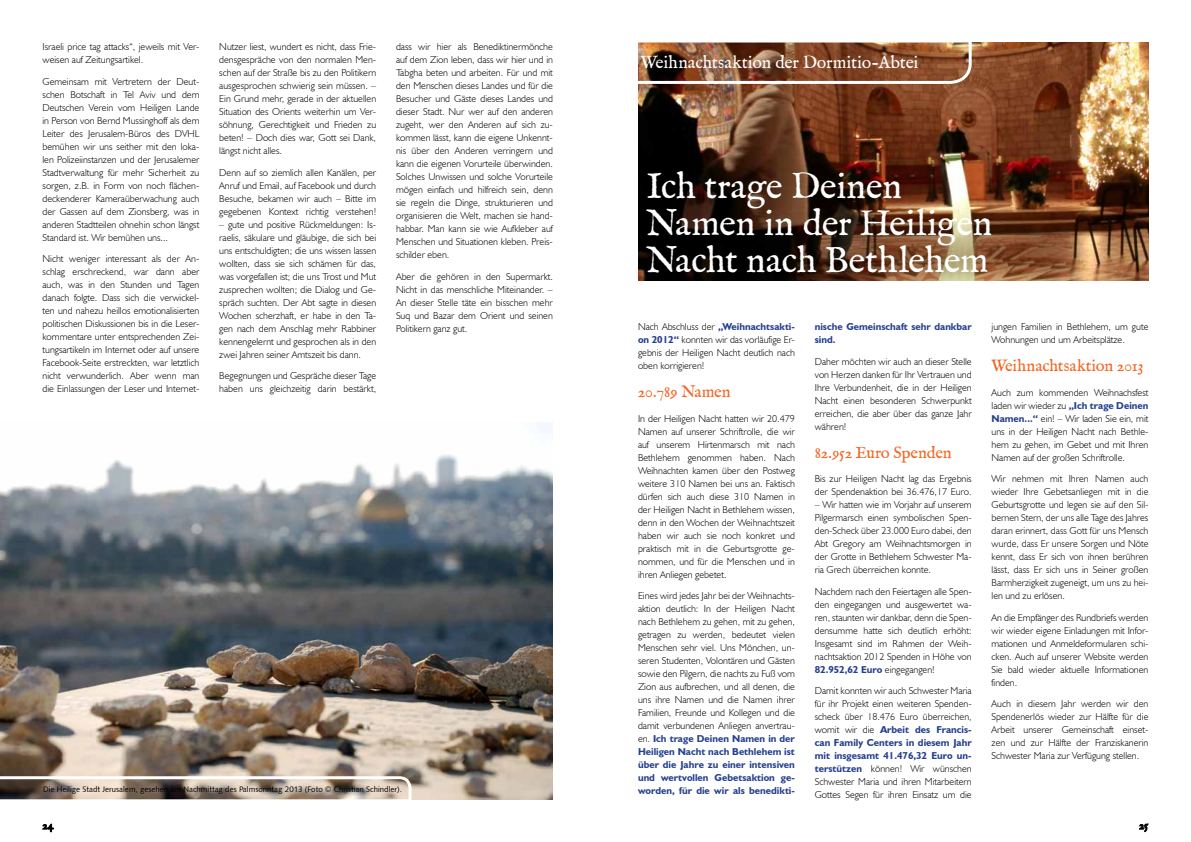
<style>
.page{position:relative;width:1191px;height:842px;background:#fff}
.page>*{position:absolute;margin:0;border:0;box-sizing:border-box;transform-origin:0 0}
.t1{font:31px/37.2px "IM FELL English Roman";letter-spacing:-.01em;color:#fff}
.t2{font:15px "IM FELL English Roman";letter-spacing:-.01em;color:#fff}
.t3{font:14px "IM FELL English Roman";letter-spacing:-.01em;color:#f26522}
.t4{font:300 10px/13px "Humanist 521 BT";color:#000;text-align:justify}
.t5{font:700 10px/13px "Humanist 521 BT";color:#25408f}
.t6{font:10px "IM FELL English Roman";color:#000}
.t7{font:8px "Humanist 531 BT Roman A";color:#000}
.s1{font-weight:700;color:#25408f}
</style>
<div class="page">
<svg style="left:42px;top:823px;width:12px;height:9px"></svg>
<svg style="left:1139px;top:823px;width:9px;height:9px"></svg>
<img style="left:0;top:422px;width:553px;height:377px">
<img style="left:638px;top:43px;width:510px;height:238px">
<img style="left:638px;top:42px;width:335px;height:43px">
<svg style="left:0;top:775px;width:413px;height:25px;background:#ada095"></svg>
<p class="t4" style="left:43px;top:40px;width:158px">Israeli price tag attacks“, jeweils mit Ver&shy;weisen auf Zeitungsartikel.</p>
<p class="t4" style="left:43px;top:75px;width:158px">Gemeinsam mit Vertretern der Deut&shy;schen Botschaft in Tel Aviv und dem Deutschen Verein vom Heiligen Lande in Person von Bernd Mussinghoff als dem Leiter des Jerusalem-Büros des DVHL bemühen wir uns seither mit den loka&shy;len Polizeiinstanzen und der Jerusalemer Stadtverwaltung für mehr Sicherheit zu sorgen, z.B. in Form von noch flächen&shy;deckenderer Kameraüberwachung auch der Gassen auf dem Zionsberg, was in anderen Stadtteilen ohnehin schon längst Standard ist. Wir bemühen uns...</p>
<p class="t4" style="left:43px;top:252px;width:158px">Nicht weniger interessant als der An&shy;schlag erschreckend, war dann aber auch, was in den Stunden und Tagen danach folgte. Dass sich die verwickel&shy;ten und nahezu heillos emotionalisierten politischen Diskussionen bis in die Leser&shy;kommentare unter entsprechenden Zei&shy;tungsartikeln im Internet oder auf unsere Facebook-Seite erstreckten, war letztlich nicht verwunderlich. Aber wenn man die Einlassungen der Leser und Internet-</p>
<p class="t4" style="left:219px;top:40px;width:158px">Nutzer liest, wundert es nicht, dass Frie&shy;densgespräche von den normalen Men&shy;schen auf der Straße bis zu den Politikern ausgesprochen schwierig sein müssen. – Ein Grund mehr, gerade in der aktuellen Situation des Orients weiterhin um Ver&shy;söhnung, Gerechtigkeit und Frieden zu beten! – Doch dies war, Gott sei Dank, längst nicht alles.</p>
<p class="t4" style="left:219px;top:166px;width:158px">Denn auf so ziemlich allen Kanälen, per Anruf und Email, auf Facebook und durch Besuche, bekamen wir auch – Bitte im gegebenen Kontext richtig verstehen!</p>
<p class="t4" style="left:219px;top:218px;width:158px">– gute und positive Rückmeldungen: Is&shy;raelis, säkulare und gläubige, die sich bei uns entschuldigten; die uns wissen lassen wollten, dass sie sich schämen für das, was vorgefallen ist; die uns Trost und Mut zusprechen wollten; die Dialog und Ge&shy;spräch suchten. Der Abt sagte in diesen Wochen scherzhaft, er habe in den Ta&shy;gen nach dem Anschlag mehr Rabbiner kennengelernt und gesprochen als in den zwei Jahren seiner Amtszeit bis dann.</p>
<p class="t4" style="left:219px;top:369px;width:158px">Begegnungen und Gespräche dieser Tage haben uns gleichzeitig darin bestärkt,</p>
<p class="t4" style="left:396px;top:40px;width:158px">dass wir hier als Benediktinermönche auf dem Zion leben, dass wir hier und in Tabgha beten und arbeiten. Für und mit den Menschen dieses Landes und für die Besucher und Gäste dieses Landes und dieser Stadt. Nur wer auf den anderen zugeht, wer den Anderen auf sich zu&shy;kommen lässt, kann die eigene Unkennt&shy;nis über den Anderen verringern und kann die eigenen Vorurteile überwinden.<br>Solches Unwissen und solche Vorurteile mögen einfach und hilfreich sein, denn sie regeln die Dinge, strukturieren und organisieren die Welt, machen sie hand&shy;habbar. Man kann sie wie Aufkleber auf Menschen und Situationen kleben. Preis&shy;schilder eben.</p>
<p class="t4" style="left:396px;top:270px;width:158px">Aber die gehören in den Supermarkt.<br>Nicht in das menschliche Miteinander. – An dieser Stelle täte ein bisschen mehr Suq und Bazar dem Orient und seinen Politikern ganz gut.</p>
<p class="t7" style="left:43px;top:784px;width:360px">Die Heilige Stadt Jerusalem, gesehen am Nachmittag des Palmsonntag 2013 (Foto © Christian Schindler).</p>
<h2 class="t2" style="left:641px;top:52px;width:279px">Weihnachtsaktion der Dormitio-Abtei</h2>
<h1 class="t1" style="left:646px;top:168px;width:347px">Ich trage Deinen<br>Namen in der Heiligen<br>Nacht nach Bethlehem</h1>
<p class="t4" style="left:638px;top:320px;width:158px">Nach Abschluss der <span class="s1">„Weihnachtsakti&shy;on 2012“</span> konnten wir das vorläufige Er&shy;gebnis der Heiligen Nacht deutlich nach oben korrigieren!</p>
<h3 class="t3" style="left:638px;top:383px;width:94px">20.789 Namen</h3>
<p class="t4" style="left:638px;top:412px;width:158px">In der Heiligen Nacht hatten wir 20.479<br>Namen auf unserer Schriftrolle, die wir auf unserem Hirtenmarsch mit nach Bethlehem genommen haben. Nach Weihnachten kamen über den Postweg weitere 310 Namen bei uns an. Faktisch dürfen sich auch diese 310 Namen in der Heiligen Nacht in Bethlehem wissen, denn in den Wochen der Weihnachtszeit haben wir auch sie noch konkret und praktisch mit in die Geburtsgrotte ge&shy;nommen, und für die Menschen und in ihren Anliegen gebetet.</p>
<p class="t4" style="left:638px;top:589px;width:158px">Eines wird jedes Jahr bei der Weihnachts&shy;aktion deutlich: In der Heiligen Nacht nach Bethlehem zu gehen, mit zu gehen, getragen zu werden, bedeutet vielen Menschen sehr viel. Uns Mönchen, un&shy;seren Studenten, Volontären und Gästen sowie den Pilgern, die nachts zu Fuß vom Zion aus aufbrechen, und all denen, die uns ihre Namen und die Namen ihrer Familien, Freunde und Kollegen und die damit verbundenen Anliegen anvertrau&shy;en. <span class="s1">Ich trage Deinen Namen in der Heiligen Nacht nach Bethlehem ist über die Jahre zu einer intensiven und wertvollen Gebetsaktion ge&shy;worden, für die wir als benedikti-</span></p>
<p class="t5" style="left:814px;top:320px;width:158px">nische Gemeinschaft sehr dankbar sind.</p>
<p class="t4" style="left:814px;top:354px;width:158px">Daher möchten wir auch an dieser Stelle von Herzen danken für Ihr Vertrauen und Ihre Verbundenheit, die in der Heiligen Nacht einen besonderen Schwerpunkt erreichen, die aber über das ganze Jahr währen!</p>
<h3 class="t3" style="left:814px;top:443px;width:138px">82.952 Euro Spenden</h3>
<p class="t4" style="left:814px;top:472px;width:158px">Bis zur Heiligen Nacht lag das Ergebnis der Spendenaktion bei 36.476,17 Euro.</p>
<p class="t4" style="left:814px;top:498px;width:158px">– Wir hatten wie im Vorjahr auf unserem Pilgermarsch einen symbolischen Spen&shy;den-Scheck über 23.000 Euro dabei, den Abt Gregory am Weihnachtsmorgen in der Grotte in Bethlehem Schwester Ma&shy;ria Grech überreichen konnte.</p>
<p class="t4" style="left:814px;top:585px;width:158px">Nachdem nach den Feiertagen alle Spen&shy;den eingegangen und ausgewertet wa&shy;ren, staunten wir dankbar, denn die Spen&shy;densumme hatte sich deutlich erhöht:<br>Insgesamt sind im Rahmen der Weih&shy;nachtsaktion 2012 Spenden in Höhe von <span class="s1">82.952,62 Euro</span> eingegangen!</p>
<p class="t4" style="left:814px;top:684px;width:158px">Damit konnten wir auch Schwester Maria für ihr Projekt einen weiteren Spenden&shy;scheck über 18.476 Euro überreichen, womit wir die <span class="s1">Arbeit des Francis&shy;can Family Centers in diesem Jahr mit insgesamt 41.476,32 Euro un&shy;terstützen</span> können! Wir wünschen Schwester Maria und ihren Mitarbeitern Gottes Segen für ihren Einsatz um die</p>
<p class="t4" style="left:991px;top:320px;width:158px">jungen Familien in Bethlehem, um gute<br>Wohnungen und um Arbeitsplätze.</p>
<h3 class="t3" style="left:991px;top:357px;width:153px">Weihnachtsaktion 2013</h3>
<p class="t4" style="left:991px;top:386px;width:158px">Auch zum kommenden Weihnachsfest laden wir wieder zu <span class="s1">„Ich trage Deinen Namen...“</span> ein! – Wir laden Sie ein, mit uns in der Heiligen Nacht nach Bethle&shy;hem zu gehen, im Gebet und mit Ihren Namen auf der großen Schriftrolle.</p>
<p class="t4" style="left:991px;top:472px;width:158px">Wir nehmen mit Ihren Namen auch wieder Ihre Gebetsanliegen mit in die Geburtsgrotte und legen sie auf den Sil&shy;bernen Stern, der uns alle Tage des Jahres daran erinnert, dass Gott für uns Mensch wurde, dass Er unsere Sorgen und Nöte kennt, dass Er sich von ihnen berühren lässt, dass Er sich uns in Seiner großen Barmherzigkeit zugeneigt, um uns zu hei&shy;len und zu erlösen.</p>
<p class="t4" style="left:991px;top:611px;width:158px">An die Empfänger des Rundbriefs werden wir wieder eigene Einladungen mit Infor&shy;mationen und Anmeldeformularen schi&shy;cken. Auch auf unserer Website werden Sie bald wieder aktuelle Informationen finden.</p>
<p class="t4" style="left:991px;top:697px;width:158px">Auch in diesem Jahr werden wir den Spendenerlös wieder zur Hälfte für die Arbeit unserer Gemeinschaft einset&shy;zen und zur Hälfte der Franziskanerin Schwester Maria zur Verfügung stellen.</p>
<p class="t6" style="left:43px;top:819px;width:12px">24</p>
<p class="t6" style="left:1139px;top:819px;width:11px">25</p>
</div>
